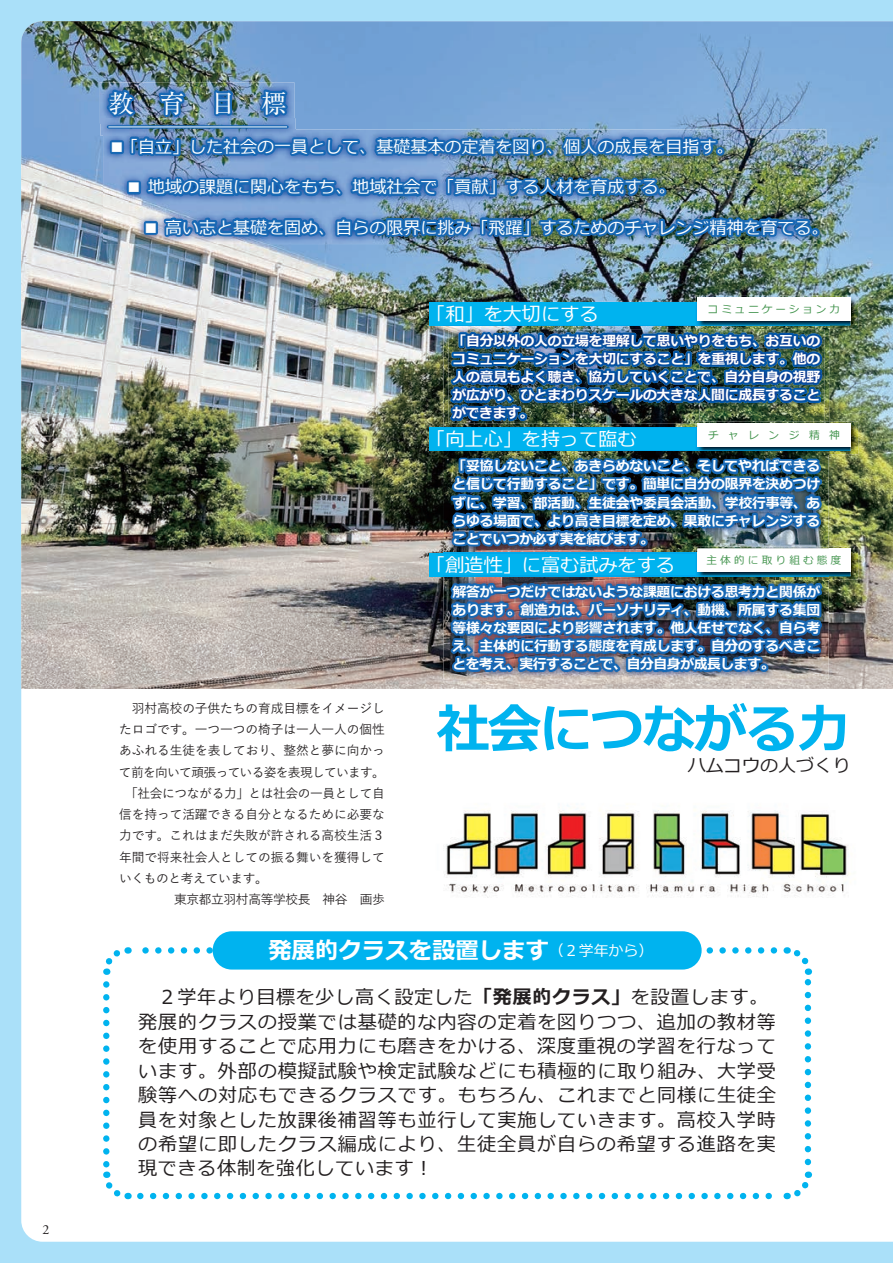
<style>
.page{position:relative;width:893px;height:1263px;background:#fff}
.page>*{position:absolute;margin:0;border:0;box-sizing:border-box;transform-origin:0 0}
.t1{font:700 53.1px "Meiryo";letter-spacing:-.03em;color:#00b3ef}
.t2{font:25.5px "Ryumin Pro";color:#fff}
.t3{font:700 23.4px "Meiryo";color:#fff}
.t4{font:19.2px/24.5px "Meiryo";letter-spacing:.045em;color:#231f20}
.t5{font:19.2px "Meiryo";color:#fff}
.t6{font:18px "Meiryo";color:#231f20}
.t7{font:16.95px "Meiryo";color:#fff}
.t8{font:700 13.8px/18.1px "Meiryo";letter-spacing:-.015em;color:#fff;text-align:justify}
.t9{font:13.8px "Adobe Garamond Pro";color:#231f20}
.t10{font:500 12.75px "Yu Go";letter-spacing:-.01em;color:#231f20}
.t11{font:500 12.75px "Yu Go";letter-spacing:-.03em;color:#231f20}
.t12{font:500 12.75px "Yu Go";letter-spacing:-.055em;color:#231f20}
.t13{font:10.65px "Meiryo";letter-spacing:.27em;color:#41934c}
.t14{font:10.65px "Meiryo";letter-spacing:.3em;color:#41934c}
.t15{font:10.65px "Meiryo";letter-spacing:.9em;color:#41934c}
.s1{font-weight:400;font-size:14.85px}
.s2{font-weight:700}
</style>
<div class="page">
<div style="left:0;top:0;width:43px;height:1263px;background:#aae0f9"></div>
<div style="left:0;top:0;width:893px;height:43px;background:#aae0f9"></div>
<div style="left:0;top:1220px;width:893px;height:43px;background:#aae0f9"></div>
<svg style="left:21px;top:689px;width:872px;height:553px"></svg>
<img style="left:425px;top:792px;width:438px;height:124px">
<img style="left:21px;top:21px;width:872px;height:668px">
<svg style="left:140px;top:1193px;width:640px;height:6px"></svg>
<svg style="left:100px;top:984px;width:30px;height:219px"></svg>
<svg style="left:787px;top:1171px;width:28px;height:31px"></svg>
<svg style="left:784px;top:943px;width:30px;height:219px"></svg>
<svg style="left:99px;top:944px;width:675px;height:31px"></svg>
<img style="left:100px;top:82px;width:194px;height:36px">
<img style="left:102px;top:80px;width:188px;height:295px">
<img style="left:103px;top:130px;width:723px;height:114px">
<img style="left:162px;top:188px;width:661px;height:174px">
<img style="left:143px;top:281px;width:527px;height:40px">
<img style="left:108px;top:108px;width:620px;height:173px">
<img style="left:100px;top:118px;width:195px;height:18px">
<img style="left:100px;top:118px;width:194px;height:5px">
<img style="left:103px;top:130px;width:192px;height:6px">
<svg style="left:108px;top:125px;width:179px;height:4px"></svg>
<div style="left:429px;top:302px;width:421px;height:23px;background:#00b3ef"></div>
<div style="left:429px;top:427px;width:421px;height:24px;background:#00b3ef"></div>
<div style="left:429px;top:553px;width:421px;height:23px;background:#00b3ef"></div>
<img style="left:696px;top:296px;width:162px;height:33px">
<img style="left:696px;top:302px;width:154px;height:23px">
<div style="left:697px;top:298px;width:153px;height:23px;background:#fff"></div>
<img style="left:828px;top:421px;width:30px;height:33px">
<img style="left:696px;top:428px;width:154px;height:23px">
<div style="left:697px;top:423px;width:153px;height:23px;background:#fff"></div>
<img style="left:828px;top:547px;width:30px;height:33px">
<img style="left:696px;top:554px;width:154px;height:22px">
<div style="left:697px;top:549px;width:153px;height:23px;background:#fff"></div>
<img style="left:444px;top:326px;width:385px;height:101px">
<img style="left:444px;top:325px;width:252px;height:1px">
<img style="left:696px;top:325px;width:133px;height:4px">
<img style="left:697px;top:423px;width:132px;height:4px">
<img style="left:450px;top:332px;width:372px;height:89px">
<img style="left:444px;top:452px;width:384px;height:101px">
<img style="left:444px;top:451px;width:252px;height:1px">
<img style="left:696px;top:451px;width:132px;height:3px">
<img style="left:448px;top:454px;width:379px;height:100px">
<div style="left:213px;top:931px;width:489px;height:38px;background:#00b3ef;border-radius:19px"></div>
<img style="left:444px;top:576px;width:252px;height:1px">
<img style="left:696px;top:576px;width:133px;height:4px">
<svg style="left:450px;top:775px;width:322px;height:20px"></svg>
<svg style="left:446px;top:632px;width:388px;height:143px"></svg>
<img style="left:445px;top:577px;width:383px;height:93px">
<hr style="left:108px;top:126px;width:179px;height:1px;background:#fff">
<img style="left:699px;top:330px;width:60px;height:9px">
<img style="left:574px;top:330px;width:125px;height:9px">
<img style="left:574px;top:395px;width:125px;height:28px">
<img style="left:696px;top:421px;width:129px;height:3px">
<img style="left:467px;top:339px;width:344px;height:40px">
<img style="left:450px;top:404px;width:71px;height:17px">
<img style="left:450px;top:386px;width:64px;height:17px">
<img style="left:724px;top:368px;width:98px;height:17px">
<img style="left:696px;top:350px;width:85px;height:17px">
<img style="left:459px;top:332px;width:160px;height:17px">
<p class="t9" style="left:43px;top:1221px;width:8px">2</p>
<h2 class="t2" style="left:108px;top:83px;width:180px">教　育　目　標</h2>
<p class="t7" style="left:108px;top:135px;width:627px">■「自立」した社会の一員として、基礎基本の定着を図り、個人の成長を目指す。</p>
<p class="t7" style="left:108px;top:175px;width:569px">　■ 地域の課題に関心をもち、地域社会で「貢献」する人材を育成する。</p>
<p class="t7" style="left:108px;top:216px;width:722px">　　■ 高い志と基礎を固め、自らの限界に挑み「飛躍」するためのチャレンジ精神を育てる。</p>
<h3 class="t5" style="left:426px;top:300px;width:174px">「和」を大切にする</h3>
<p class="t13" style="left:708px;top:302px;width:134px">コミュニケーション力</p>
<p class="t8" style="left:452px;top:333px;width:369px">「自分以外の人の立場を理解して思いやりをもち、お互いのコミュニケーションを大切にすること」を重視します。他の人の意見もよく聴き、協力していくことで、自分自身の視野が広がり、ひとまわりスケールの大きな人間に成長することができます。</p>
<h3 class="t5" style="left:426px;top:426px;width:212px">「向上心」を持って臨む</h3>
<p class="t15" style="left:708px;top:427px;width:133px">チャレンジ精神</p>
<p class="t8" style="left:452px;top:458px;width:369px">「妥協しないこと、あきらめないこと、そしてやればできると信じて行動すること」です。簡単に自分の限界を決めつけずに、学習、部活動、生徒会や委員会活動、学校行事等、あらゆる場面で、より高き目標を定め、果敢にチャレンジすることでいつか必ず実を結びます。</p>
<h3 class="t5" style="left:426px;top:551px;width:250px">「創造性」に富む試みをする</h3>
<p class="t14" style="left:706px;top:553px;width:136px">主体的に取り組む態度</p>
<p class="t10" style="left:119px;top:696px;width:267px">　羽村高校の子供たちの育成目標をイメージし</p>
<p class="t10" style="left:119px;top:718px;width:267px">たロゴです。一つ一つの椅子は一人一人の個性</p>
<p class="t10" style="left:119px;top:739px;width:267px">あふれる生徒を表しており、整然と夢に向かっ</p>
<p class="t12" style="left:119px;top:760px;width:268px">て前を向いて頑張っている姿を表現しています。</p>
<p class="t11" style="left:119px;top:781px;width:267px">　「社会につながる力」とは社会の一員として自</p>
<p class="t10" style="left:119px;top:803px;width:267px">信を持って活躍できる自分となるために必要な</p>
<p class="t10" style="left:119px;top:824px;width:267px">力です。これはまだ失敗が許される高校生活３</p>
<p class="t10" style="left:119px;top:845px;width:267px">年間で将来社会人としての振る舞いを獲得して</p>
<p class="t11" style="left:119px;top:866px;width:150px">いくものと考えています。</p>
<p class="t11" style="left:174px;top:888px;width:212px">東京都立羽村高等学校長　神谷　画歩</p>
<p class="t8" style="left:452px;top:583px;width:369px">解答が一つだけではないような課題における思考力と関係があります。創造力は、パーソナリティ、動機、所属する集団等様々な要因により影響されます。他人任せでなく、自ら考え、主体的に行動する態度を育成します。自分のするべきことを考え、実行することで、自分自身が成長します。</p>
<h1 class="t1" style="left:436px;top:692px;width:416px">社会につながる力</h1>
<h3 class="t6" style="left:688px;top:753px;width:164px">ハムコウの人づくり</h3>
<h3 class="t3" style="left:268px;top:934px;width:386px">発展的クラスを設置します<span class="s1">（２学年から）</span></h3>
<p class="t4" style="left:138px;top:986px;width:639px">　２学年より目標を少し高く設定した<span class="s2">「発展的クラス」</span>を設置します。発展的クラスの授業では基礎的な内容の定着を図りつつ、追加の教材等を使用することで応用力にも磨きをかける、深度重視の学習を行なっています。外部の模擬試験や検定試験などにも積極的に取り組み、大学受験等への対応もできるクラスです。もちろん、これまでと同様に生徒全員を対象とした放課後補習等も並行して実施していきます。高校入学時の希望に即したクラス編成により、生徒全員が自らの希望する進路を実現できる体制を強化しています！</p>
</div>
